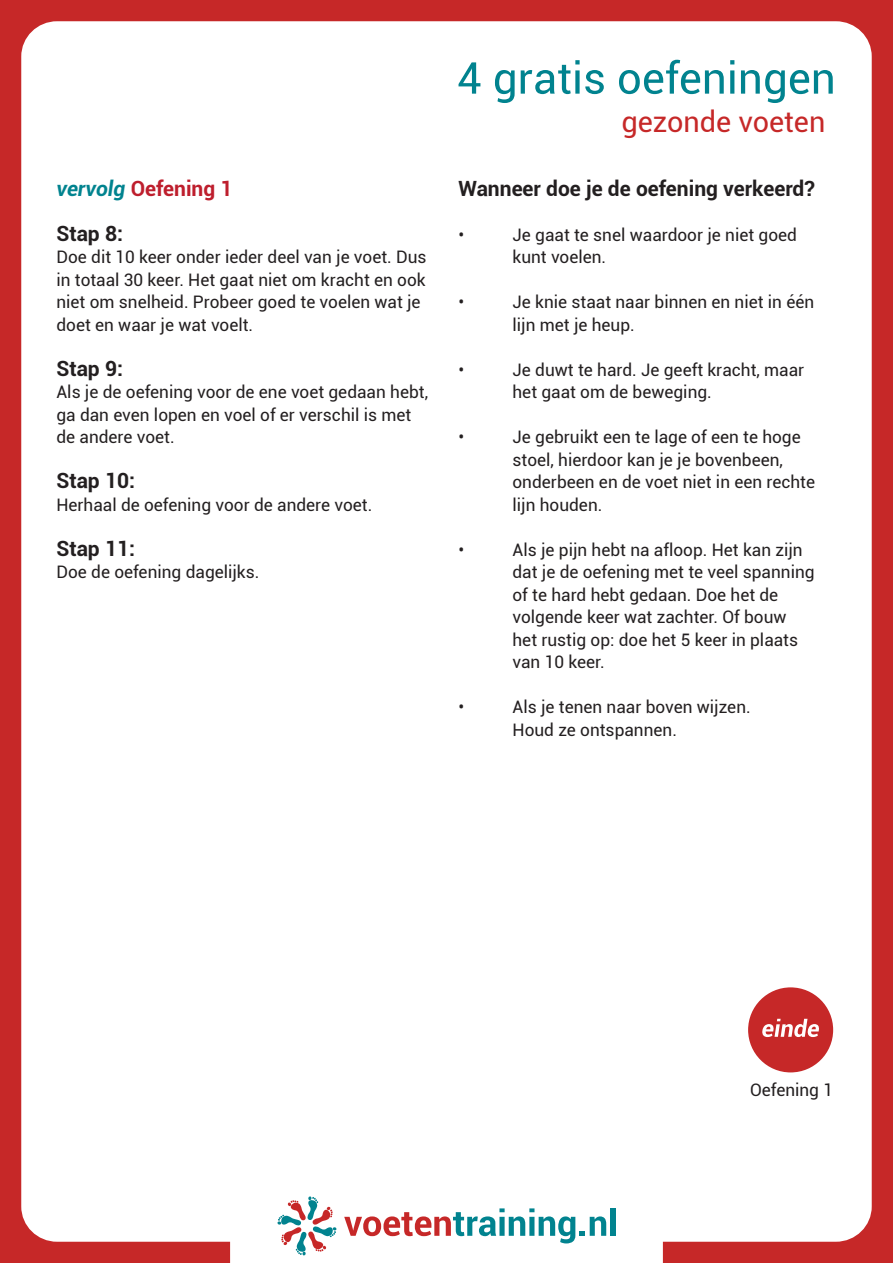
<style>
.page{position:relative;width:893px;height:1263px;background:#c62828}
.page>*{position:absolute;margin:0;border:0;box-sizing:border-box;transform-origin:0 0}
.t1{font:28.8px "Roboto";color:#c62828}
.t2{font:700 21px "Roboto";color:#231f20}
.t3{font:700 21px/45px "Roboto";color:#be1e2d}
.t4{font:17.25px/22.5px "Roboto";color:#231f20}
.s1{font-style:italic;color:#01838f}
.s2{color:#231f20}
</style>
<div class="page">
<div style="left:21px;top:21px;width:851px;height:1221px;background:#fff;border-radius:36px"></div>
<svg style="left:458px;top:62px;width:22px;height:32px"></svg>
<svg style="left:495px;top:70px;width:20px;height:33px"></svg>
<svg style="left:521px;top:60px;width:83px;height:34px"></svg>
<svg style="left:619px;top:60px;width:105px;height:34px"></svg>
<svg style="left:730px;top:70px;width:4px;height:24px"></svg>
<svg style="left:730px;top:60px;width:4px;height:4px"></svg>
<svg style="left:741px;top:70px;width:92px;height:33px"></svg>
<svg style="left:230px;top:1196px;width:433px;height:67px"></svg>
<div style="left:748px;top:987px;width:85px;height:85px;background:#c62828;border-radius:50%"></div>
<svg style="left:762px;top:1019px;width:57px;height:18px"></svg>
<p class="t3" style="left:56px;top:165px;width:178px"><span class="s1">vervolg</span> Oefening 1<br><span class="s2">Stap 8:</span></p>
<p class="t4" style="left:56px;top:245px;width:372px">Doe dit 10 keer onder ieder deel van je voet. Dus in totaal 30 keer. Het gaat niet om kracht en ook niet om snelheid. Probeer goed te voelen wat je doet en waar je wat voelt.</p>
<p class="t2" style="left:56px;top:353px;width:68px">Stap 9:</p>
<p class="t4" style="left:56px;top:380px;width:373px">Als je de oefening voor de ene voet gedaan hebt, ga dan even lopen en voel of er verschil is met de andere voet.</p>
<p class="t2" style="left:56px;top:466px;width:80px">Stap 10:</p>
<p class="t4" style="left:56px;top:493px;width:317px">Herhaal de oefening voor de andere voet.</p>
<p class="t2" style="left:56px;top:533px;width:80px">Stap 11:</p>
<p class="t4" style="left:56px;top:560px;width:205px">Doe de oefening dagelijks.</p>
<h1 class="t1" style="left:621px;top:102px;width:206px">gezonde voeten</h1>
<p class="t2" style="left:458px;top:173px;width:358px">Wanneer doe je de oefening verkeerd?</p>
<p class="t4" style="left:458px;top:223px;width:7px">•</p>
<p class="t4" style="left:512px;top:223px;width:286px">Je gaat te snel waardoor je niet goed kunt voelen.</p>
<p class="t4" style="left:458px;top:290px;width:7px">•</p>
<p class="t4" style="left:512px;top:290px;width:303px">Je knie staat naar binnen en niet in één lijn met je heup.</p>
<p class="t4" style="left:458px;top:358px;width:7px">•</p>
<p class="t4" style="left:512px;top:358px;width:293px">Je duwt te hard. Je geeft kracht, maar het gaat om de beweging.</p>
<p class="t4" style="left:458px;top:425px;width:7px">•</p>
<p class="t4" style="left:512px;top:425px;width:304px">Je gebruikt een te lage of een te hoge stoel, hierdoor kan je je bovenbeen, onderbeen en de voet niet in een rechte lijn houden.</p>
<p class="t4" style="left:458px;top:537px;width:7px">•</p>
<p class="t4" style="left:512px;top:537px;width:304px">Als je pijn hebt na afloop. Het kan zijn dat je de oefening met te veel spanning of te hard hebt gedaan. Doe het de volgende keer wat zachter. Of bouw het rustig op: doe het 5 keer in plaats van 10 keer.</p>
<p class="t4" style="left:458px;top:695px;width:7px">•</p>
<p class="t4" style="left:512px;top:695px;width:240px">Als je tenen naar boven wijzen.<br>Houd ze ontspannen.</p>
<p class="t4" style="left:750px;top:1077px;width:85px">Oefening 1</p>
</div>
